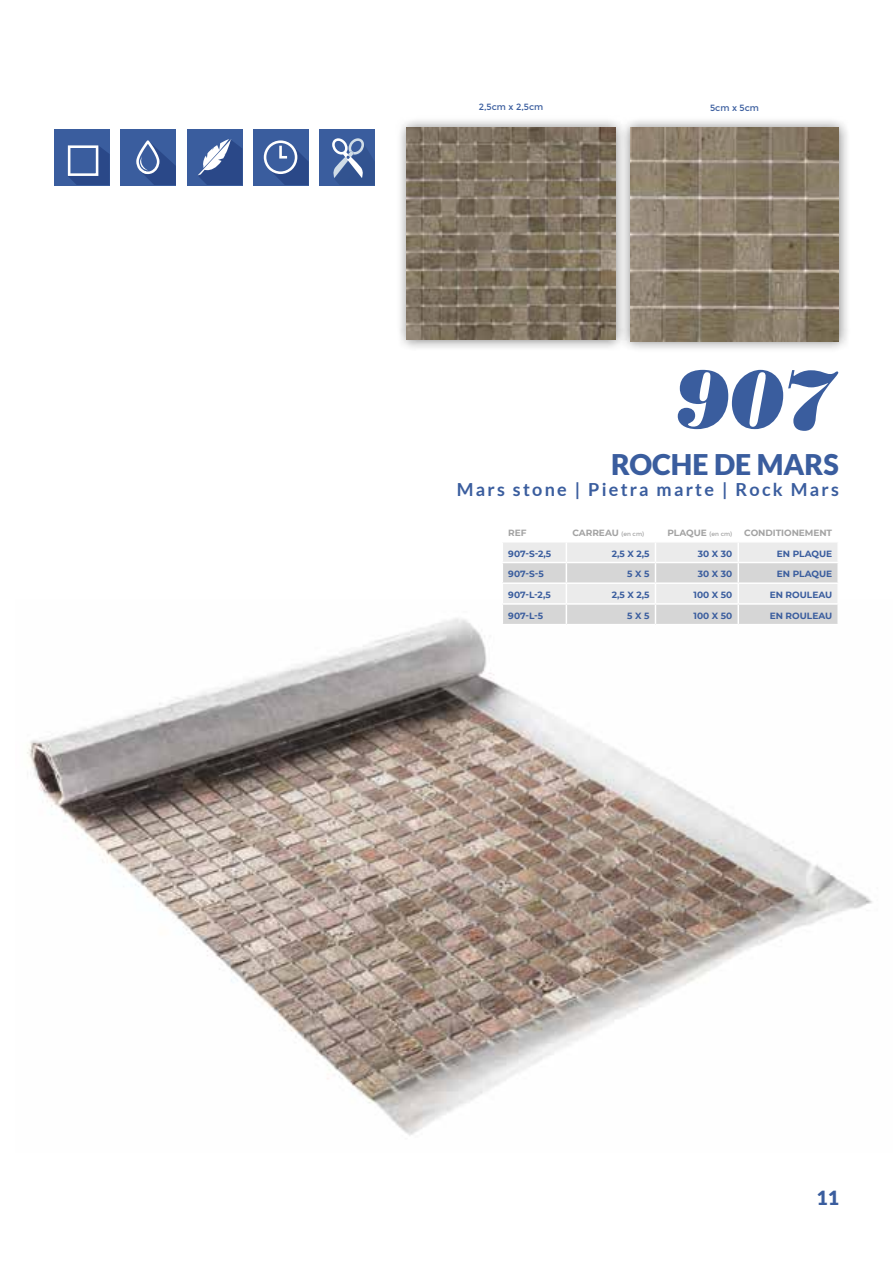
<style>
.page{position:relative;width:893px;height:1263px;background:#fff}
.page>*{position:absolute;margin:0;border:0;box-sizing:border-box;transform-origin:0 0}
.t1{font:italic 82.05px "Bodoni Std Poster";color:#3a5d9e}
.t2{font:900 28.5px "Lato";color:#3a5d9e}
.t3{font:900 19.5px "Lato";color:#3a5d9e}
.t4{font:700 18px "Lato";letter-spacing:.125em;color:#3a5d9e}
.t5{font:700 9px "Montserrat";color:#3a5d9e}
.t6{font:700 9px "Montserrat";letter-spacing:-.005em;color:#a3a3a3}
.t7{font:9px "Montserrat";color:#3a5d9e}
.s1{font-weight:400;font-size:6px}
</style>
<div class="page">
<img style="left:27px;top:618px;width:845px;height:518px">
<svg style="left:502px;top:543px;width:337px;height:81px;background:#e2e2e2"></svg>
<hr style="left:502px;top:624px;width:64px;height:1px;background:#fff">
<hr style="left:566px;top:624px;width:89px;height:1px;background:#fff">
<hr style="left:655px;top:624px;width:83px;height:1px;background:#fff">
<hr style="left:738px;top:624px;width:101px;height:1px;background:#fff">
<div style="left:253px;top:129px;width:56px;height:56px;background:#3a5d9e"></div>
<div style="left:268px;top:145px;width:41px;height:40px;background:linear-gradient(to bottom,#375999,#264382)"></div>
<svg style="left:264px;top:140px;width:33px;height:45px"></svg>
<div style="left:187px;top:129px;width:55px;height:56px;background:#3a5d9e"></div>
<hr style="left:242px;top:149px;width:1px;height:36px;background:#335494">
<svg style="left:198px;top:140px;width:44px;height:45px"></svg>
<svg style="left:198px;top:139px;width:33px;height:36px"></svg>
<div style="left:120px;top:129px;width:56px;height:56px;background:#3a5d9e"></div>
<svg style="left:144px;top:151px;width:32px;height:34px"></svg>
<svg style="left:136px;top:140px;width:23px;height:34px"></svg>
<div style="left:54px;top:129px;width:56px;height:56px;background:#3a5d9e"></div>
<svg style="left:67px;top:145px;width:43px;height:40px"></svg>
<svg style="left:68px;top:145px;width:30px;height:31px"></svg>
<div style="left:319px;top:129px;width:56px;height:56px;background:#3a5d9e"></div>
<div style="left:334px;top:144px;width:41px;height:41px;background:linear-gradient(to right,#325390,#325391)"></div>
<svg style="left:332px;top:138px;width:33px;height:40px"></svg>
<div style="left:395px;top:116px;width:231px;height:235px;background:#000;opacity:.5"></div>
<img style="left:407px;top:127px;width:208px;height:213px">
<div style="left:619px;top:116px;width:231px;height:237px;background:#000;opacity:.5"></div>
<img style="left:630px;top:127px;width:209px;height:214px">
<p class="t7" style="left:479px;top:102px;width:66px">2,5cm x 2,5cm</p>
<p class="t7" style="left:710px;top:103px;width:50px">5cm x 5cm</p>
<h1 class="t1" style="left:676px;top:350px;width:164px">907</h1>
<h2 class="t2" style="left:611px;top:448px;width:229px">ROCHE DE MARS</h2>
<h3 class="t4" style="left:457px;top:479px;width:383px">Mars stone | Pietra marte | Rock Mars</h3>
<p class="t6" style="left:508px;top:526px;width:20px">REF</p>
<p class="t6" style="left:572px;top:526px;width:73px">CARREAU <span class="s1">(en cm)</span></p>
<p class="t6" style="left:667px;top:526px;width:66px">PLAQUE <span class="s1">(en cm)</span></p>
<p class="t6" style="left:744px;top:526px;width:89px">CONDITIONEMENT</p>
<p class="t5" style="left:508px;top:547px;width:45px">907-S-2,5</p>
<p class="t5" style="left:612px;top:547px;width:39px">2,5 X 2,5</p>
<p class="t5" style="left:698px;top:547px;width:36px">30 X 30</p>
<p class="t5" style="left:777px;top:547px;width:57px">EN PLAQUE</p>
<p class="t5" style="left:508px;top:567px;width:37px">907-S-5</p>
<p class="t5" style="left:627px;top:567px;width:24px">5 X 5</p>
<p class="t5" style="left:698px;top:567px;width:36px">30 X 30</p>
<p class="t5" style="left:777px;top:567px;width:57px">EN PLAQUE</p>
<p class="t5" style="left:508px;top:588px;width:44px">907-L-2,5</p>
<p class="t5" style="left:612px;top:588px;width:39px">2,5 X 2,5</p>
<p class="t5" style="left:693px;top:588px;width:40px">100 X 50</p>
<p class="t5" style="left:770px;top:588px;width:64px">EN ROULEAU</p>
<p class="t5" style="left:508px;top:609px;width:36px">907-L-5</p>
<p class="t5" style="left:627px;top:609px;width:24px">5 X 5</p>
<p class="t5" style="left:693px;top:609px;width:40px">100 X 50</p>
<p class="t5" style="left:770px;top:609px;width:64px">EN ROULEAU</p>
<h3 class="t3" style="left:816px;top:1186px;width:24px">11</h3>
</div>
